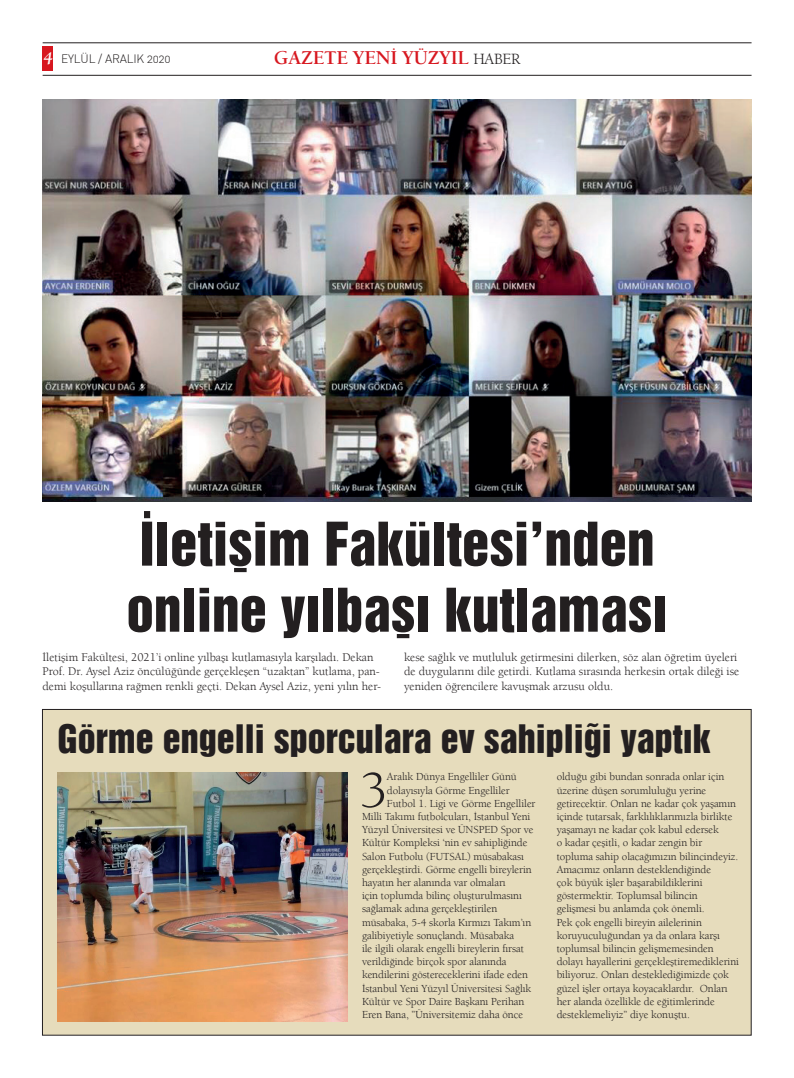
<style>
.page{position:relative;width:794px;height:1078px;background:#fff}
.page>*{position:absolute;margin:0;border:0;box-sizing:border-box;transform-origin:0 0}
.t1{font:55px/66px "Helvetica Inserat";color:#231f20}
.t2{font:52.6px "Berkeley Oldstyle";color:#231f20}
.t3{font:36px "Helvetica Inserat";color:#231f20}
.t4{font:700 20px "Berkeley Oldstyle";letter-spacing:-.02em;color:#d7171f}
.t5{font:12px/14.4px "Berkeley Oldstyle";color:#231f20}
.t6{font:12px "DIN Light Alternate";letter-spacing:-.015em;color:#231f20}
.t7{font:11px/13.2px "Berkeley Oldstyle";letter-spacing:-.005em;color:#231f20}
.s1{font-family:"Berkeley Oldstyle";font-weight:700;font-style:italic;font-size:18px;color:#fff}
.s2{font-weight:400;font-size:16px;color:#231f20}
</style>
<div class="page">
<hr style="left:43px;top:43px;width:708px;height:1px;background:#231f20">
<hr style="left:43px;top:75px;width:708px;height:1px;background:#231f20">
<div style="left:43px;top:46px;width:10px;height:25px;background:#d7171f"></div>
<img style="left:43px;top:99px;width:709px;height:402px">
<div style="left:42px;top:709px;width:709px;height:325px;background:#e6dcbc"></div>
<img style="left:58px;top:772px;width:290px;height:248px">
<p class="t6" style="left:43px;top:52px;width:129px"><span class="s1">4</span> EYLÜL / ARALIK 2020</p>
<h3 class="t4" style="left:274px;top:45px;width:248px">GAZETE YENİ YÜZYIL <span class="s2">HABER</span></h3>
<h1 class="t1" style="left:126px;top:510px;width:542px">İletişim Fakültesi’nden online yılbaşı kutlaması</h1>
<p class="t5" style="left:43px;top:649px;width:340px">İletişim Fakültesi, 2021’i online yılbaşı kutlamasıyla karşıladı. Dekan<br>Prof. Dr. Aysel Aziz öncülüğünde gerçekleşen “uzaktan” kutlama, pan&shy;demi koşullarına rağmen renkli geçti. Dekan Aysel Aziz, yeni yılın her-</p>
<p class="t5" style="left:404px;top:649px;width:337px">kese sağlık ve mutluluk getirmesini dilerken, söz alan öğretim üyeleri de duygularını dile getirdi. Kutlama sırasında herkesin ortak dileği ise yeniden öğrencilere kavuşmak arzusu oldu.</p>
<h3 class="t3" style="left:58px;top:717px;width:655px">Görme engelli sporculara ev sahipliği yaptık</h3>
<h2 class="t2" style="left:360px;top:758px;width:29px">3</h2>
<p class="t7" style="left:387px;top:769px;width:131px">Aralık Dünya Engelliler Günü</p>
<p class="t7" style="left:556px;top:769px;width:184px">olduğu gibi bundan sonrada onlar için üzerine düşen sorumluluğu yerine getirecektir. Onları ne kadar çok yaşamın içinde tutarsak, farklılıklarımızla birlikte yaşamayı ne kadar çok kabul edersek<br>o kadar çeşitli, o kadar zengin bir topluma sahip olacağımızın bilincindeyiz.<br>Amacımız onların desteklendiğinde<br>çok büyük işler başarabildiklerini göstermektir. Toplumsal bilincin gelişmesi bu anlamda çok önemli.<br>Pek çok engelli bireyin ailelerinin koruyuculuğundan ya da onlara karşı toplumsal bilincin gelişmemesinden dolayı hayallerini gerçekleştiremediklerini biliyoruz. Onları desteklediğimizde çok güzel işler ortaya koyacaklardır. Onları her alanda özellikle de eğitimlerinde desteklemeliyiz” diye konuştu.</p>
<p class="t7" style="left:387px;top:783px;width:124px">dolayısıyla Görme Engelliler</p>
<p class="t7" style="left:387px;top:796px;width:150px">Futbol 1. Ligi ve Görme Engelliler</p>
<p class="t7" style="left:362px;top:809px;width:170px">Milli Takımı futbolcuları, İstanbul Yeni</p>
<p class="t7" style="left:362px;top:822px;width:173px">Yüzyıl Üniversitesi ve ÜNSPED Spor ve</p>
<p class="t7" style="left:362px;top:835px;width:167px">Kültür Kompleksi ‘nin ev sahipliğinde</p>
<p class="t7" style="left:362px;top:849px;width:163px">Salon Futbolu (FUTSAL) müsabakası</p>
<p class="t7" style="left:362px;top:862px;width:171px">gerçekleştirdi. Görme engelli bireylerin</p>
<p class="t7" style="left:362px;top:875px;width:145px">hayatın her alanında var olmaları</p>
<p class="t7" style="left:362px;top:888px;width:161px">için toplumda bilinç oluşturulmasını</p>
<p class="t7" style="left:362px;top:901px;width:137px">sağlamak adına gerçekleştirilen</p>
<p class="t7" style="left:362px;top:915px;width:171px">müsabaka, 5-4 skorla Kırmızı Takım’ın</p>
<p class="t7" style="left:362px;top:928px;width:153px">galibiyetiyle sonuçlandı. Müsabaka</p>
<p class="t7" style="left:362px;top:941px;width:163px">ile ilgili olarak engelli bireylerin fırsat</p>
<p class="t7" style="left:362px;top:954px;width:146px">verildiğinde birçok spor alanında</p>
<p class="t7" style="left:362px;top:967px;width:168px">kendilerini göstereceklerini ifade eden</p>
<p class="t7" style="left:362px;top:981px;width:171px">İstanbul Yeni Yüzyıl Üniversitesi Sağlık</p>
<p class="t7" style="left:362px;top:994px;width:164px">Kültür ve Spor Daire Başkanı Perihan</p>
<p class="t7" style="left:362px;top:1007px;width:162px">Eren Bana, ”Üniversitemiz daha önce</p>
</div>
